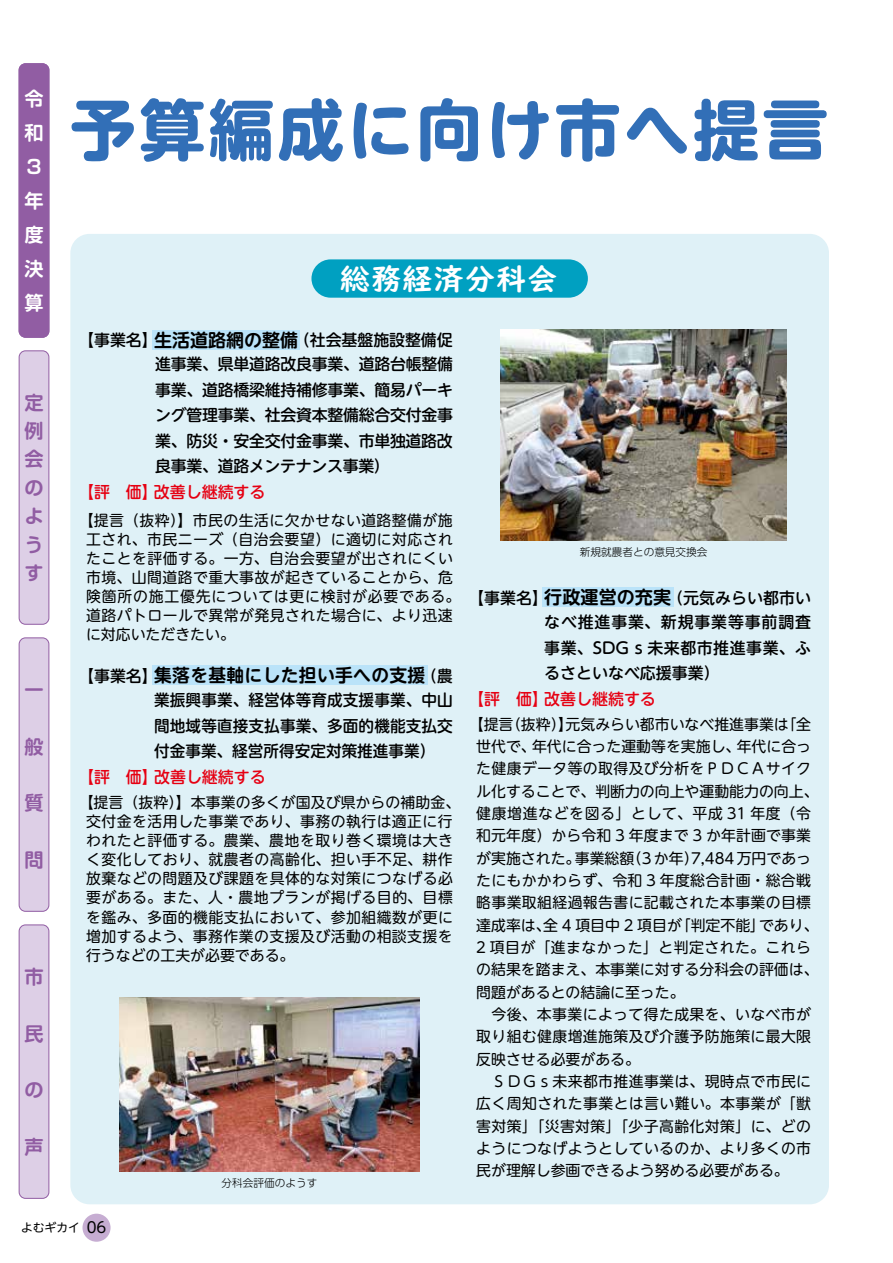
<style>
.page{position:relative;width:893px;height:1263px;background:#fff}
.page>*{position:absolute;margin:0;border:0;box-sizing:border-box;transform-origin:0 0}
.t1{font:700 65.85px "UD Shin M Go Pro";letter-spacing:.05em;color:#326fb7}
.t2{font:29.7px "UD Digi Kyokasho NP B";letter-spacing:.05em;color:#fff}
.t3{font:700 19.2px/28.3px "Soft Go Std De";color:#915da3}
.t4{font:700 19.2px/34px "Soft Go Std De";color:#fff}
.t5{font:700 18px "UD Shin M Go Pro De";letter-spacing:.02em;color:#000}
.t6{font:500 15.9px/25.3px "UD Shin M Go Pro";color:#000;text-align:justify}
.t7{font:500 15.9px "UD Shin M Go Pro";color:#e60012}
.t8{font:14.85px/22.4px "UD Shin M Go Pr 6";letter-spacing:.025em;color:#000}
.t9{font:11.7px "UD Shin M Go Pro";color:#000}
.t10{font:300 10.65px "UD Shin Go Pro";color:#000}
.s1{font-family:"UD Shin M Go Pro De";font-weight:700;font-size:18px}
.s2{font-family:"UD Shin M Go Pro";font-weight:500;font-size:15.9px}
.s3{font-size:14.85px}
</style>
<div class="page">
<div style="left:70px;top:234px;width:759px;height:970px;background:#dff1f7;border-radius:19px"></div>
<div style="left:311px;top:259px;width:277px;height:39px;background:#00a0c1;border-radius:19px"></div>
<img style="left:500px;top:330px;width:287px;height:210px">
<img style="left:120px;top:997px;width:299px;height:174px">
<div style="left:152px;top:330px;width:148px;height:20px;background:#bae3f9"></div>
<div style="left:542px;top:587px;width:132px;height:20px;background:#bae3f9"></div>
<div style="left:152px;top:665px;width:276px;height:20px;background:#bae3f9"></div>
<div style="left:19px;top:351px;width:30px;height:273px;background:#ddcfe6;border-radius:6px"></div>
<div style="left:19px;top:350px;width:30px;height:275px;border:1px solid #915da3;border-radius:6px"></div>
<div style="left:19px;top:638px;width:30px;height:273px;background:#ddcfe6;border-radius:6px"></div>
<div style="left:19px;top:637px;width:30px;height:275px;border:1px solid #915da3;border-radius:6px"></div>
<div style="left:19px;top:925px;width:30px;height:273px;background:#ddcfe6;border-radius:6px"></div>
<div style="left:19px;top:924px;width:30px;height:275px;border:1px solid #915da3;border-radius:6px"></div>
<div style="left:82px;top:1214px;width:29px;height:28px;background:#c6add2;border-radius:50%"></div>
<div style="left:19px;top:64px;width:30px;height:273px;background:#915da3;border-radius:6px"></div>
<div style="left:19px;top:63px;width:30px;height:275px;border:1px solid #915da3;border-radius:6px"></div>
<p class="t4" style="left:24px;top:80px;width:20px">令和<br>３年度決算</p>
<p class="t3" style="left:24px;top:387px;width:20px">定例会のようす</p>
<p class="t3" style="left:24px;top:674px;width:20px">一</p>
<p class="t3" style="left:24px;top:730px;width:20px">般</p>
<p class="t3" style="left:24px;top:787px;width:20px">質</p>
<p class="t3" style="left:24px;top:844px;width:20px">問</p>
<p class="t3" style="left:24px;top:961px;width:20px">市</p>
<p class="t3" style="left:24px;top:1017px;width:20px">民</p>
<p class="t3" style="left:24px;top:1074px;width:20px">の</p>
<p class="t3" style="left:24px;top:1131px;width:20px">声</p>
<h1 class="t1" style="left:70px;top:76px;width:759px">予算編成に向け市へ提言</h1>
<h2 class="t2" style="left:340px;top:261px;width:219px">総務経済分科会</h2>
<p class="t6" style="left:155px;top:326px;width:299px;text-indent:-77px">【事業名】<span class="s1">生活道路網の整備</span>（社会基盤施設整備促進事業、県単道路改良事業、道路台帳整備事業、道路橋梁維持補修事業、簡易パーキング管理事業、社会資本整備総合交付金事業、防災・安全交付金事業、市単独道路改良事業、道路メンテナンス事業）</p>
<p class="t7" style="left:78px;top:479px;width:189px">【評　価】改善し継続する</p>
<p class="t8" style="left:86px;top:509px;width:376px;line-height:19.2px;text-indent:-7px">【提言（抜粋）】市民の生活に欠かせない道路整備が施工され、市民ニーズ（自治会要望）に適切に対応されたことを評価する。一方、自治会要望が出されにくい市境、山間道路で重大事故が起きていることから、危険箇所の施工優先については更に検討が必要である。道路パトロールで異常が発見された場合に、より迅速に対応いただきたい。</p>
<p class="t5" style="left:78px;top:661px;width:376px"><span class="s2">【事業名】</span>集落を基軸にした担い手への支援<span class="s2">（農</span></p>
<p class="t6" style="left:154px;top:686px;width:300px">業振興事業、経営体等育成支援事業、中山間地域等直接支払事業、多面的機能支払交付金事業、経営所得安定対策推進事業）</p>
<p class="t7" style="left:78px;top:764px;width:189px">【評　価】改善し継続する</p>
<p class="t8" style="left:86px;top:792px;width:376px;line-height:19.2px;text-indent:-7px">【提言（抜粋）】本事業の多くが国及び県からの補助金、交付金を活用した事業であり、事務の執行は適正に行われたと評価する。農業、農地を取り巻く環境は大きく変化しており、就農者の高齢化、担い手不足、耕作放棄などの問題及び課題を具体的な対策につなげる必要がある。また、人・農地プランが掲げる目的、目標を鑑み、多面的機能支払において、参加組織数が更に増加するよう、事務作業の支援及び活動の相談支援を行うなどの工夫が必要である。</p>
<p class="t10" style="left:222px;top:1174px;width:97px">分科会評価のようす</p>
<p class="t10" style="left:580px;top:543px;width:129px">新規就農者との意見交換会</p>
<p class="t6" style="left:544px;top:584px;width:268px;text-indent:-76px">【事業名】<span class="s1">行政運営の充実</span>（元気みらい都市いなべ推進事業、新規事業等事前調査事業、SDGｓ未来都市推進事業、ふるさといなべ応援事業）</p>
<p class="t7" style="left:468px;top:685px;width:189px">【評　価】改善し継続する</p>
<p class="t8" style="left:476px;top:712px;width:344px;text-indent:-7px">【提言（抜粋）】元気みらい都市いなべ推進事業は「全世代で、年代に合った運動等を実施し、年代に合った健康データ等の取得及び分析をＰＤＣＡサイクル化することで、判断力の向上や運動能力の向上、健康増進などを図る」として、平成 31 年度（令和元年度）から令和 3 年度まで 3 か年計画で事業が実施された。事業総額（3 か年）7,484 万円であったにもかかわらず、令和 3 年度総合計画・総合戦略事業取組経過報告書に記載された本事業の目標達成率は、全 4 項目中 2 項目が「判定不能」であり、<br>2 項目が「進まなかった」と判定された。これらの結果を踏まえ、本事業に対する分科会の評価は、問題があるとの結論に至った。<br>　今後、本事業によって得た成果を、いなべ市が取り組む健康増進施策及び介護予防施策に最大限反映させる必要がある。<br>　ＳＤＧｓ未来都市推進事業は、現時点で市民に広く周知された事業とは言い難い。本事業が「獣害対策」「災害対策」「少子高齢化対策」に、どのようにつなげようとしているのか、より多くの市民が理解し参画できるよう努める必要がある。</p>
<p class="t9" style="left:21px;top:1218px;width:87px">よむギカイ <span class="s3">06</span></p>
</div>
